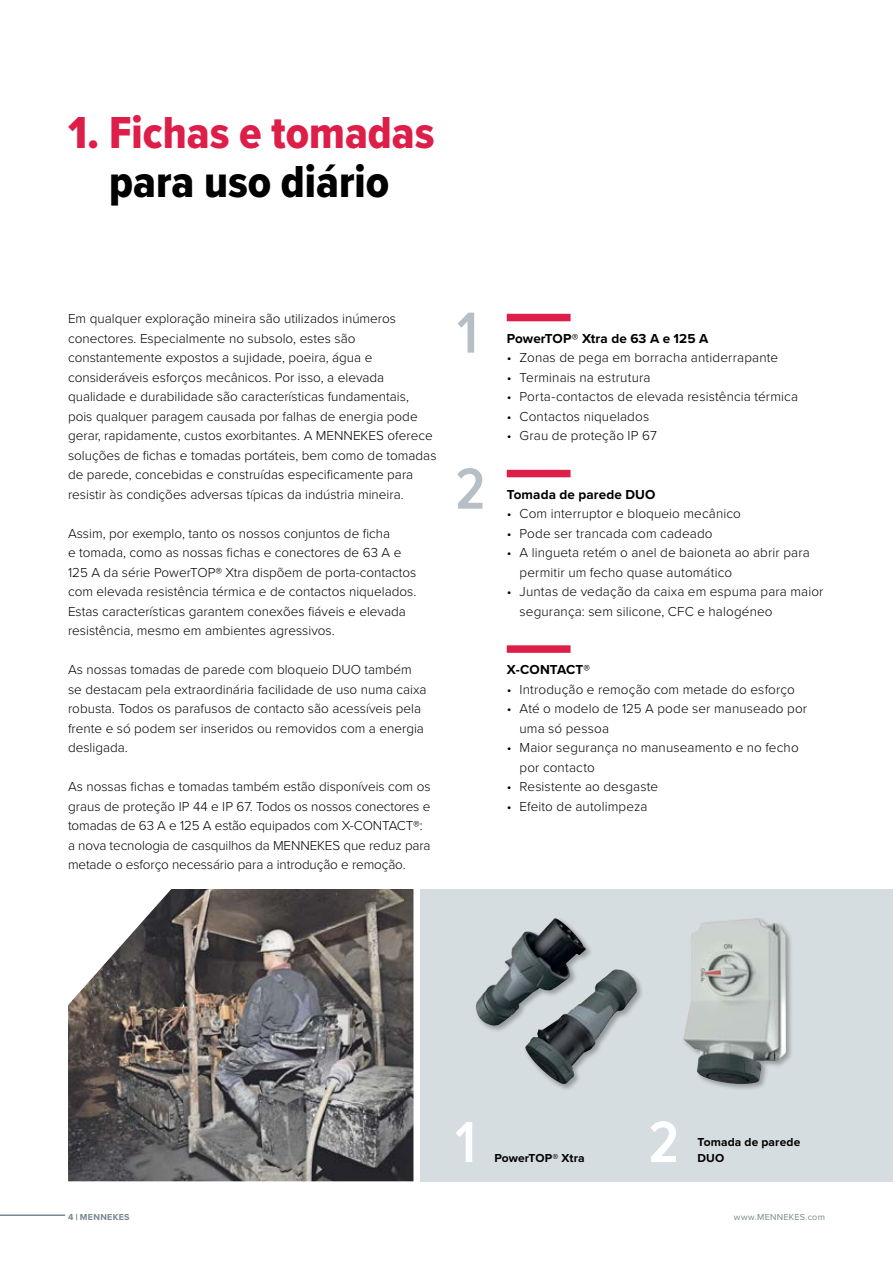
<style>
.page{position:relative;width:893px;height:1263px;background:#fff}
.page>*{position:absolute;margin:0;border:0;box-sizing:border-box;transform-origin:0 0}
.t1{font:600 60px "Proxima Nova Cond";color:#fff}
.t2{font:600 60px "Proxima Nova Cond";color:#b5bfc5}
.t3{font:46.5px "Proxima Nova Cond Extrabld";color:#dd1e48}
.t4{font:46.5px "Proxima Nova Cond Extrabld";color:#000}
.t5{font:300 13.5px/19.5px "Proxima Nova";color:#000}
.t6{font:700 13.5px "Proxima Nova";letter-spacing:.005em;color:#000}
.t7{font:700 12px "Proxima Nova";letter-spacing:.015em;color:#000}
.t8{font:9px "Proxima Nova";letter-spacing:.03em;color:#79878f}
.t9{font:700 9px "Proxima Nova";letter-spacing:.03em;color:#79878f}
.s1{font-family:"Proxima Nova Extrabld";font-weight:400}
</style>
<div class="page">
<hr style="left:0;top:1214px;width:65px;height:2px;background:#79878f">
<img style="left:68px;top:889px;width:345px;height:292px">
<div style="left:421px;top:889px;width:472px;height:292px;background:#d6dde1"></div>
<div style="left:507px;top:314px;width:64px;height:7px;background:#dd1e48"></div>
<div style="left:507px;top:470px;width:64px;height:7px;background:#dd1e48"></div>
<div style="left:507px;top:645px;width:64px;height:8px;background:#dd1e48"></div>
<div style="left:475px;top:917px;width:118px;height:116px;background:#000;opacity:.3"></div>
<img style="left:537px;top:918px;width:18px;height:17px">
<div style="left:524px;top:968px;width:120px;height:123px;background:#000;opacity:.3"></div>
<img style="left:600px;top:969px;width:16px;height:12px">
<div style="left:681px;top:917px;width:112px;height:174px;background:#000;opacity:.3"></div>
<img style="left:695px;top:918px;width:62px;height:14px">
<h2 class="t3" style="left:68px;top:98px;width:368px">1. Fichas e tomadas</h2>
<h2 class="t4" style="left:109px;top:147px;width:282px">para uso diário</h2>
<p class="t5" style="left:68px;top:308px;width:370px">Em qualquer exploração mineira são utilizados inúmeros conectores. Especialmente no subsolo, estes são constantemente expostos a sujidade, poeira, água e consideráveis esforços mecânicos. Por isso, a elevada qualidade e durabilidade são características fundamentais, pois qualquer paragem causada por falhas de energia pode gerar, rapidamente, custos exorbitantes. A MENNEKES oferece soluções de fichas e tomadas portáteis, bem como de tomadas de parede, concebidas e construídas especificamente para resistir às condições adversas típicas da indústria mineira.</p>
<p class="t5" style="left:68px;top:523px;width:350px">Assim, por exemplo, tanto os nossos conjuntos de ficha<br>e tomada, como as nossas fichas e conectores de 63 A e 125 A da série PowerTOP® Xtra dispõem de porta-contactos com elevada resistência térmica e de contactos niquelados.<br>Estas características garantem conexões fiáveis e elevada resistência, mesmo em ambientes agressivos.</p>
<p class="t5" style="left:68px;top:659px;width:360px">As nossas tomadas de parede com bloqueio DUO também se destacam pela extraordinária facilidade de uso numa caixa robusta. Todos os parafusos de contacto são acessíveis pela frente e só podem ser inseridos ou removidos com a energia desligada.</p>
<p class="t5" style="left:68px;top:776px;width:364px">As nossas fichas e tomadas também estão disponíveis com os graus de proteção IP 44 e IP 67. Todos os nossos conectores e tomadas de 63 A e 125 A estão equipados com X-CONTACT®: a nova tecnologia de casquilhos da MENNEKES que reduz para metade o esforço necessário para a introdução e remoção.</p>
<h1 class="t2" style="left:457px;top:288px;width:23px">1</h1>
<h1 class="t2" style="left:455px;top:444px;width:32px">2</h1>
<p class="t6" style="left:507px;top:328px;width:203px">PowerTOP® Xtra de 63 A e 125 A</p>
<p class="t5" style="left:507px;top:347px;width:273px">• Zonas de pega em borracha antiderrapante</p>
<p class="t5" style="left:507px;top:367px;width:145px">• Terminais na estrutura</p>
<p class="t5" style="left:507px;top:386px;width:293px">• Porta-contactos de elevada resistência térmica</p>
<p class="t5" style="left:507px;top:406px;width:144px">• Contactos niquelados</p>
<p class="t5" style="left:507px;top:425px;width:152px">• Grau de proteção IP 67</p>
<p class="t6" style="left:507px;top:484px;width:150px">Tomada de parede DUO</p>
<p class="t5" style="left:507px;top:503px;width:236px">• Com interruptor e bloqueio mecânico</p>
<p class="t5" style="left:507px;top:523px;width:207px">• Pode ser trancada com cadeado</p>
<p class="t5" style="left:519px;top:542px;width:292px;text-indent:-13px">• A lingueta retém o anel de baioneta ao abrir para permitir um fecho quase automático</p>
<p class="t5" style="left:519px;top:581px;width:305px;text-indent:-13px">• Juntas de vedação da caixa em espuma para maior segurança: sem silicone, CFC e halogéneo</p>
<p class="t6" style="left:507px;top:660px;width:85px">X-CONTACT®</p>
<p class="t5" style="left:507px;top:679px;width:290px">• Introdução e remoção com metade do esforço</p>
<p class="t5" style="left:519px;top:698px;width:289px;text-indent:-13px">• Até o modelo de 125 A pode ser manuseado por uma só pessoa</p>
<p class="t5" style="left:519px;top:737px;width:281px;text-indent:-13px">• Maior segurança no manuseamento e no fecho por contacto</p>
<p class="t5" style="left:507px;top:776px;width:153px">• Resistente ao desgaste</p>
<p class="t5" style="left:507px;top:796px;width:142px">• Efeito de autolimpeza</p>
<h1 class="t1" style="left:455px;top:1098px;width:23px">1</h1>
<p class="t7" style="left:494px;top:1149px;width:92px">PowerTOP® Xtra</p>
<h1 class="t1" style="left:648px;top:1098px;width:32px">2</h1>
<p class="t7" style="left:697px;top:1132px;width:104px">Tomada de parede</p>
<p class="t7" style="left:697px;top:1149px;width:28px">DUO</p>
<p class="t9" style="left:68px;top:1211px;width:63px">4 <span class="s1">|</span> MENNEKES</p>
<p class="t8" style="left:734px;top:1211px;width:93px">www.MENNEKES.com</p>
</div>
